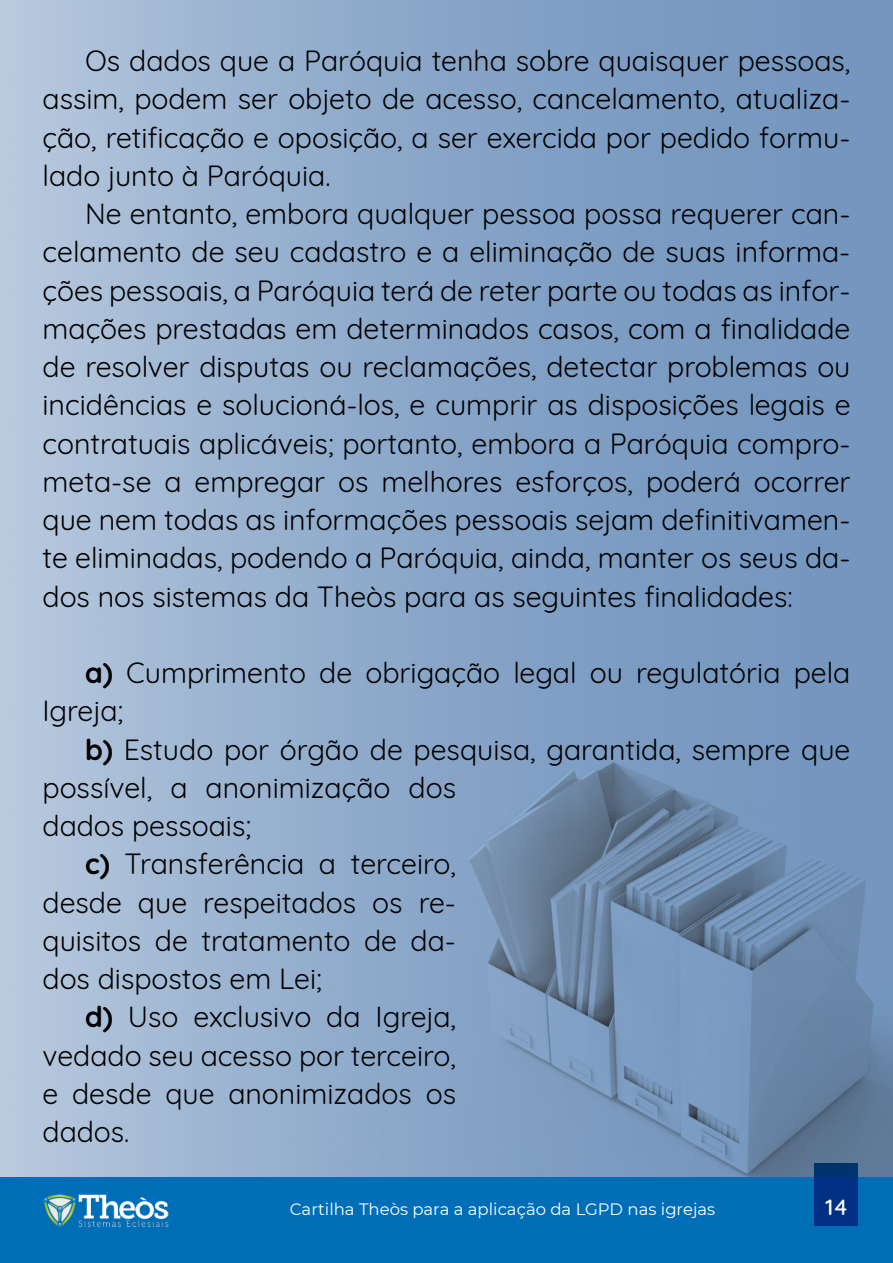
<style>
.page{position:relative;width:893px;height:1263px;background:#fff}
.page>*{position:absolute;margin:0;border:0;box-sizing:border-box;transform-origin:0 0}
.t1{font:28.5px/38.2px "Quicksand";color:#000;text-align:justify}
.t2{font:500 22.5px "Quicksand";color:#fff}
.t3{font:16.5px "Montserrat";color:#fff}
.s1{font-weight:700}
</style>
<div class="page">
<img style="left:0;top:595px;width:893px;height:583px">
<div style="left:0;top:1178px;width:893px;height:85px;background:#006eb7"></div>
<img style="left:43px;top:1194px;width:126px;height:34px">
<div style="left:814px;top:1163px;width:44px;height:63px;background:linear-gradient(to bottom,#003273,#002e8a)"></div>
<p class="t1" style="left:43px;top:39px;width:809px;text-indent:43px">Os dados que a Paróquia tenha sobre quaisquer pessoas, assim, podem ser objeto de acesso, cancelamento, atualiza&shy;ção, retificação e oposição, a ser exercida por pedido formu&shy;lado junto à Paróquia.</p>
<p class="t1" style="left:43px;top:192px;width:809px;text-indent:43px">Ne entanto, embora qualquer pessoa possa requerer can&shy;celamento de seu cadastro e a eliminação de suas informa&shy;ções pessoais, a Paróquia terá de reter parte ou todas as infor&shy;mações prestadas em determinados casos, com a finalidade de resolver disputas ou reclamações, detectar problemas ou incidências e solucioná-los, e cumprir as disposições legais e contratuais aplicáveis; portanto, embora a Paróquia compro&shy;meta-se a empregar os melhores esforços, poderá ocorrer que nem todas as informações pessoais sejam definitivamen&shy;te eliminadas, podendo a Paróquia, ainda, manter os seus da&shy;dos nos sistemas da Theòs para as seguintes finalidades:</p>
<p class="t1" style="left:43px;top:651px;width:809px;text-indent:43px"><span class="s1">a)</span> Cumprimento de obrigação legal ou regulatória pela<br>Igreja;</p>
<p class="t1" style="left:85px;top:727px;width:767px"><span class="s1">b)</span> Estudo por órgão de pesquisa, garantida, sempre que</p>
<p class="t1" style="left:43px;top:766px;width:415px">possível, a anonimização dos</p>
<p class="t1" style="left:43px;top:804px;width:210px">dados pessoais;</p>
<p class="t1" style="left:85px;top:842px;width:372px"><span class="s1">c)</span> Transferência a terceiro,</p>
<p class="t1" style="left:43px;top:880px;width:415px">desde que respeitados os re-</p>
<p class="t1" style="left:43px;top:919px;width:415px">quisitos de tratamento de da-</p>
<p class="t1" style="left:43px;top:957px;width:281px">dos dispostos em Lei;</p>
<p class="t1" style="left:85px;top:995px;width:373px"><span class="s1">d)</span> Uso exclusivo da Igreja,</p>
<p class="t1" style="left:43px;top:1033px;width:415px">vedado seu acesso por terceiro,</p>
<p class="t1" style="left:43px;top:1071px;width:415px">e desde que anonimizados os</p>
<p class="t1" style="left:43px;top:1110px;width:88px">dados.</p>
<p class="t3" style="left:290px;top:1198px;width:427px">Cartilha Theòs para a aplicação da LGPD nas igrejas</p>
<p class="t2" style="left:825px;top:1189px;width:24px">14</p>
</div>
